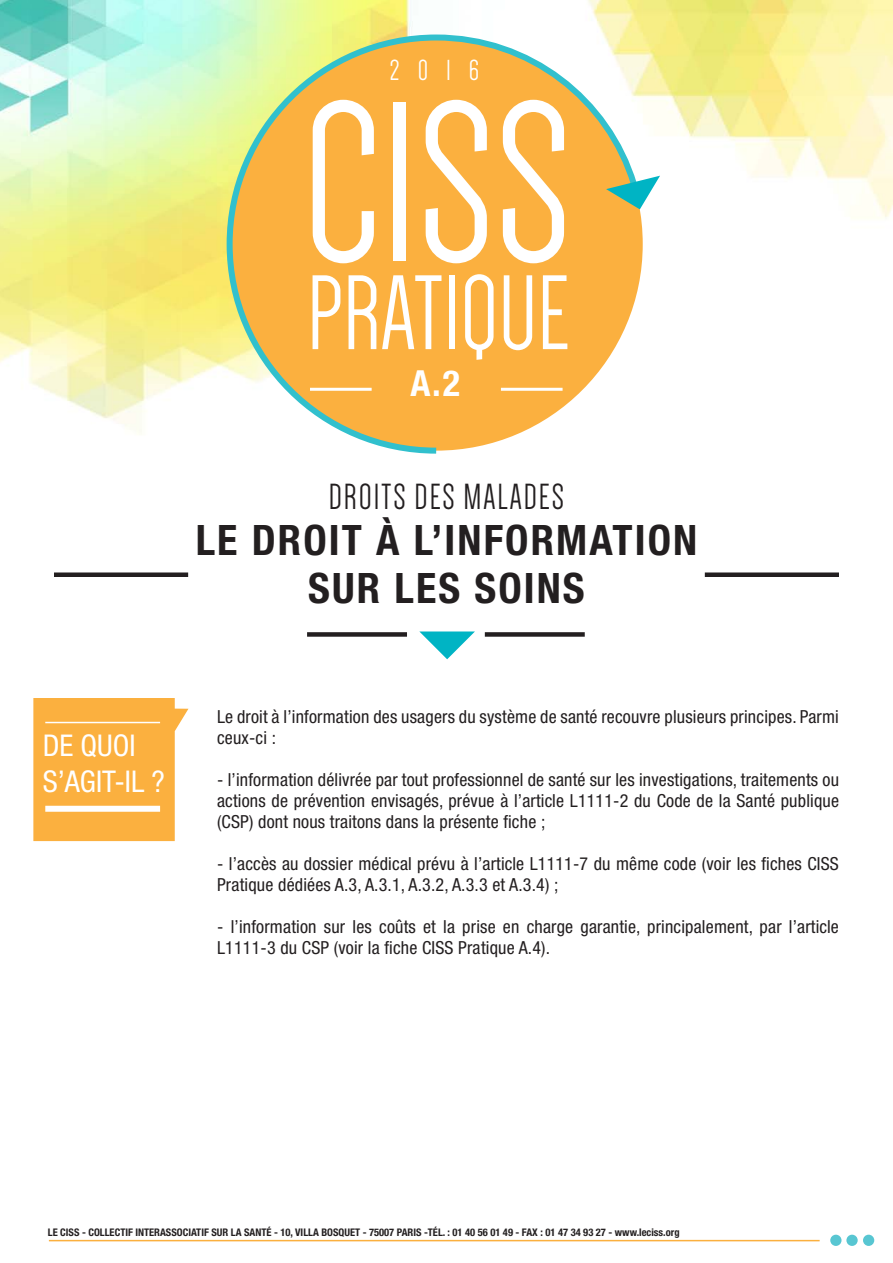
<style>
.page{position:relative;width:893px;height:1263px;background:#fff}
.page>*{position:absolute;margin:0;border:0;box-sizing:border-box;transform-origin:0 0}
.t1{font:235.35px "Dense";color:#fff}
.t2{font:109.35px "Dense";color:#fff}
.t3{font:700 condensed 42px/48px "Helvetica Neue LT Std";letter-spacing:.05em;color:#231f20}
.t4{font:37.5px "Dense";letter-spacing:.05em;color:#231f20}
.t5{font:700 condensed 36px "Helvetica Neue LT Std";color:#fff}
.t6{font:condensed 30px/36px "Helvetica Neue LT Std";color:#fff}
.t7{font:30px "Dense";color:#fff}
.t8{font:condensed 18px/21px "Helvetica Neue LT Std";letter-spacing:.01em;color:#231f20}
.t9{font:700 condensed 10.5px "Helvetica Neue LT Std";color:#231f20}
</style>
<div class="page">
<img style="left:0;top:0;width:893px;height:1246px">
<svg style="left:224px;top:32px;width:417px;height:425px;background:#f4c267"></svg>
<svg style="left:33px;top:698px;width:155px;height:143px;background:#fbb64d"></svg>
<hr style="left:45px;top:722px;width:115px;height:1px;background:#fff">
<div style="left:45px;top:806px;width:115px;height:6px;background:#fff"></div>
<svg style="left:606px;top:176px;width:54px;height:33px"></svg>
<div style="left:863px;top:1235px;width:11px;height:11px;background:#58c6d2;border-radius:50%"></div>
<div style="left:846px;top:1235px;width:12px;height:11px;background:#58c6d2;border-radius:50%"></div>
<div style="left:830px;top:1235px;width:11px;height:11px;background:#58c6d2;border-radius:50%"></div>
<hr style="left:49px;top:1240px;width:771px;height:1px;background:#fbb03f">
<svg style="left:419px;top:631px;width:56px;height:28px"></svg>
<div style="left:307px;top:632px;width:100px;height:5px;background:#231f20"></div>
<div style="left:485px;top:632px;width:100px;height:5px;background:#231f20"></div>
<hr style="left:310px;top:388px;width:62px;height:3px;background:#fff">
<hr style="left:501px;top:388px;width:62px;height:3px;background:#fff">
<div style="left:54px;top:572px;width:134px;height:5px;background:#231f20"></div>
<div style="left:705px;top:572px;width:134px;height:5px;background:#231f20"></div>
<h3 class="t7" style="left:390px;top:56px;width:91px">2016</h3>
<h1 class="t1" style="left:302px;top:68px;width:271px">CISS</h1>
<h2 class="t2" style="left:307px;top:259px;width:264px">PRATIQUE</h2>
<h3 class="t5" style="left:410px;top:362px;width:51px">A.2</h3>
<h3 class="t4" style="left:329px;top:478px;width:237px">DROITS DES MALADES</h3>
<h3 class="t3" style="left:308px;top:516px;width:390px;text-indent:-113px">LE DROIT À L’INFORMATION<br>SUR LES</h3>
<h3 class="t3" style="left:474px;top:564px;width:109px">SOINS</h3>
<h3 class="t6" style="left:43px;top:727px;width:124px">DE QUOI<br>S’AGIT-IL ?</h3>
<p class="t8" style="left:217px;top:706px;width:623px">Le droit à l’information des usagers du système de santé recouvre plusieurs principes. Parmi ceux-ci :</p>
<p class="t8" style="left:217px;top:769px;width:623px;text-align:justify">- l’information délivrée par tout professionnel de santé sur les investigations, traitements ou actions de prévention envisagés, prévue à l’article L1111-2 du Code de la Santé publique (CSP) dont nous traitons dans la présente fiche ;</p>
<p class="t8" style="left:217px;top:853px;width:623px">- l’accès au dossier médical prévu à l’article L1111-7 du même code (voir les fiches CISS<br>Pratique dédiées A.3, A.3.1, A.3.2, A.3.3 et A.3.4) ;</p>
<p class="t8" style="left:217px;top:916px;width:623px">- l’information sur les coûts et la prise en charge garantie, principalement, par l’article<br>L1111-3 du CSP (voir la fiche CISS Pratique A.4).</p>
<p class="t9" style="left:48px;top:1226px;width:58px">LE CISS - COLLEC</p>
<p class="t9" style="left:120px;top:1226px;width:186px">TIF INTERASSOCIATIF SUR LA SANTÉ - 10, VILLA</p>
<p class="t9" style="left:321px;top:1226px;width:360px">BOSQUET - 75007 PARIS -TÉL. : 01 40 56 01 49 - FAX : 01 47 34 93 27 - WWW.LECISS.ORG</p>
</div>
